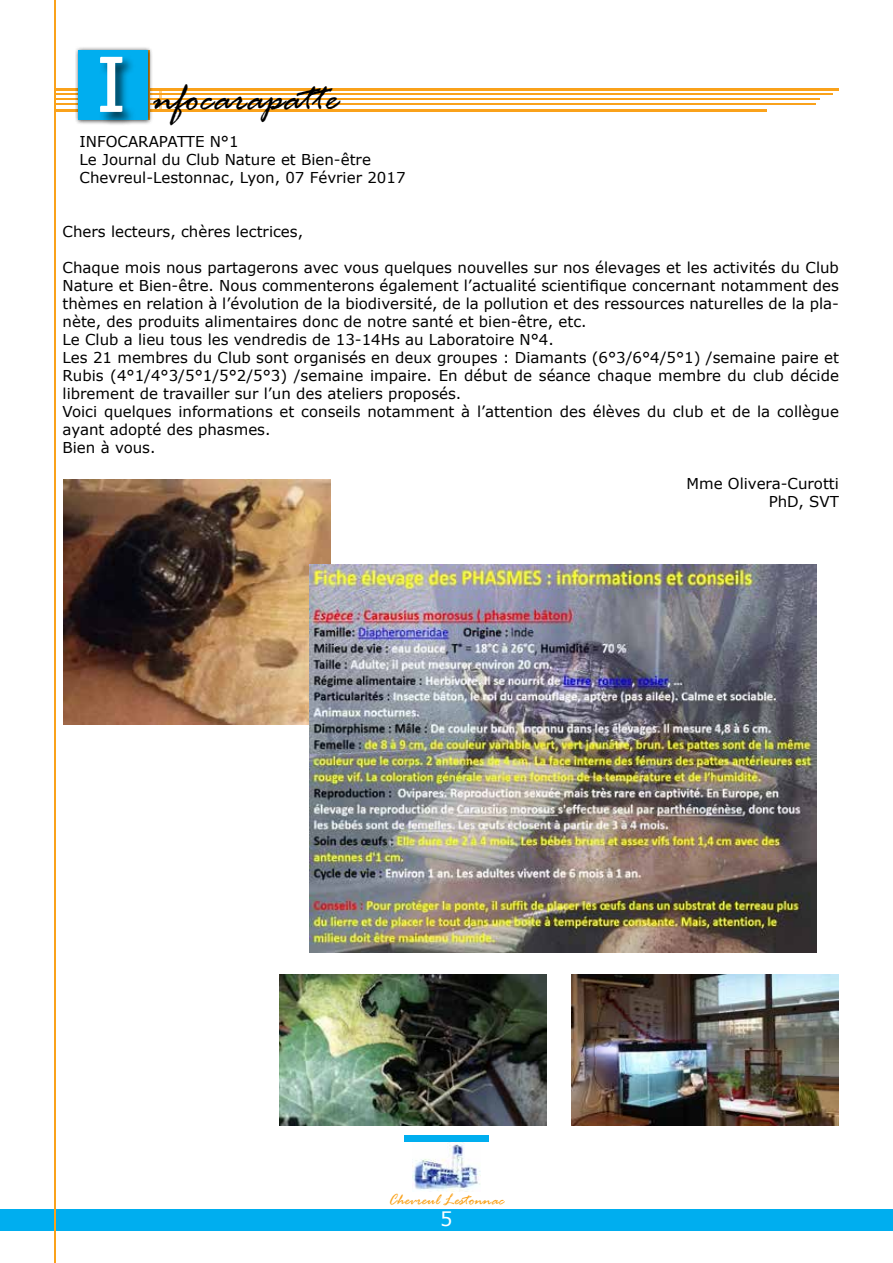
<style>
.page{position:relative;width:893px;height:1263px;background:#fff}
.page>*{position:absolute;margin:0;border:0;box-sizing:border-box;transform-origin:0 0}
.t1{font:italic 42px "Rage";color:#000}
.t2{font:19.5px "MS Reference Sans Serif";color:#fff}
.t3{font:italic 16.5px "Rage";color:#faa21b}
.t4{font:15px/18px "MS Reference Sans Serif";color:#000}
.s1{font-family:"MS Reference Sans Serif";font-style:normal;font-size:75px;color:#fff}
</style>
<div class="page">
<img style="left:572px;top:975px;width:267px;height:150px">
<img style="left:279px;top:975px;width:267px;height:150px">
<img style="left:64px;top:480px;width:267px;height:244px">
<img style="left:310px;top:564px;width:507px;height:388px">
<div style="left:0;top:1209px;width:893px;height:21px;background:#00aeef"></div>
<div style="left:404px;top:1135px;width:85px;height:7px;background:#00aeef"></div>
<hr style="left:54px;top:0;width:1px;height:1262px;background:#faa21b">
<img style="left:413px;top:1142px;width:67px;height:50px">
<hr style="left:160px;top:89px;width:2px;height:22px;background:#faa21b">
<hr style="left:55px;top:94px;width:778px;height:1px;background:#faa21b">
<hr style="left:55px;top:99px;width:765px;height:1px;background:#faa21b">
<hr style="left:55px;top:104px;width:761px;height:1px;background:#faa21b">
<hr style="left:54px;top:88px;width:784px;height:3px;background:#faa21b">
<hr style="left:55px;top:109px;width:711px;height:2px;background:#faa21b">
<div style="left:75px;top:46px;width:78px;height:79px;background:#000;opacity:.75"></div>
<div style="left:78px;top:50px;width:70px;height:69px;background:#00aeef"></div>
<div style="left:99px;top:55px;width:37px;height:71px;background:#000;opacity:.75"></div>
<h1 class="t1" style="left:95px;top:76px;width:245px"><span class="s1">I</span> nfocarapatte</h1>
<p class="t4" style="left:80px;top:132px;width:327px">INFOCARAPATTE N°1<br>Le Journal du Club Nature et Bien-être<br>Chevreul-Lestonnac, Lyon, 07 Février 2017</p>
<p class="t4" style="left:63px;top:222px;width:242px">Chers lecteurs, chères lectrices,</p>
<p class="t4" style="left:63px;top:258px;width:778px">Chaque mois nous partagerons avec vous quelques nouvelles sur nos élevages et les activités du Club Nature et Bien-être. Nous commenterons également l’actualité scientifique concernant notamment des thèmes en relation à l’évolution de la biodiversité, de la pollution et des ressources naturelles de la pla&shy;nète, des produits alimentaires donc de notre santé et bien-être, etc.<br>Le Club a lieu tous les vendredis de 13-14Hs au Laboratoire N°4.<br>Les 21 membres du Club sont organisés en deux groupes : Diamants (6°3/6°4/5°1) /semaine paire et Rubis (4°1/4°3/5°1/5°2/5°3) /semaine impaire. En début de séance chaque membre du club décide librement de travailler sur l’un des ateliers proposés.<br>Voici quelques informations et conseils notamment à l’attention des élèves du club et de la collègue ayant adopté des phasmes.<br>Bien à vous.</p>
<p class="t4" style="left:686px;top:474px;width:154px;text-align:right">Mme Olivera-Curotti<br>PhD, SVT</p>
<p class="t3" style="left:389px;top:1191px;width:117px">Chevreul Lestonnac</p>
<h2 class="t2" style="left:440px;top:1206px;width:14px">5</h2>
</div>
